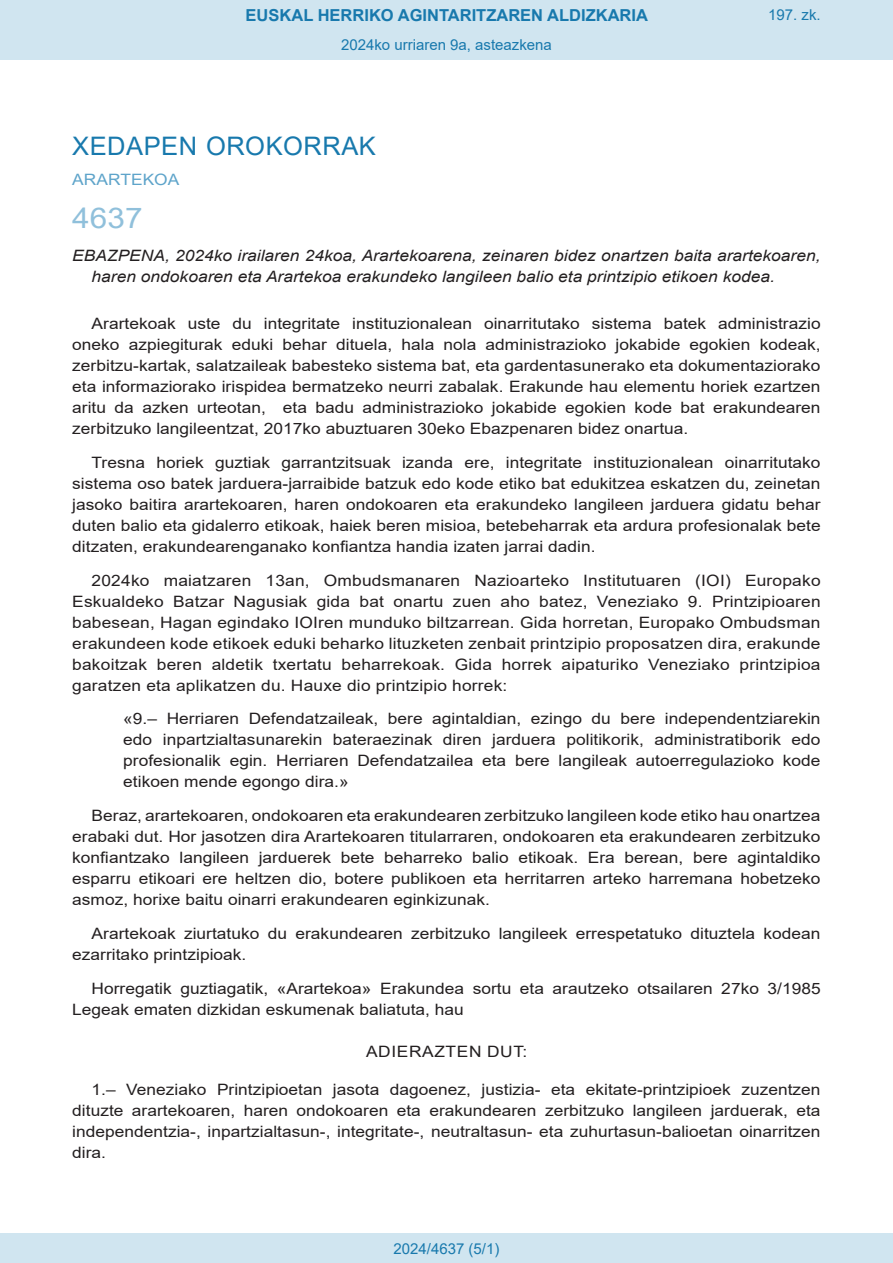
<style>
.page{position:relative;width:893px;height:1263px;background:#fff}
.page>*{position:absolute;margin:0;border:0;box-sizing:border-box;transform-origin:0 0}
.BOPVOrden{font:28.5px "Arial";color:#90c0db;scale:1.11 1}
.BOPVSeccion{font:25.5px "Arial";letter-spacing:.02em;color:#1879ad}
.t1{font:700 16.5px "Arial";color:#1879ad}
.BOPVDetalle{font:15.6px/21px "Arial";color:#231f20;text-align:justify;scale:1.11 1}
.BOPVDetalle2{font:15.6px/21px "Arial";color:#231f20;text-align:justify;scale:1.11 1}
.BOPVTitulo{font:italic 15.6px/21px "Arial";color:#231f20;scale:1.11 1}
.BOPVClave{font:15.6px "Arial";letter-spacing:.035em;color:#231f20;scale:1.11 1}
.BOPVOrganismo{font:15.6px "Arial";letter-spacing:.005em;color:#5ea4ca;scale:1.11 1}
.Paginacion_Centro{font:15px "Arial";color:#1879ad}
</style>
<div class="page">
<div style="left:0;top:0;width:893px;height:60px;background:#d0e5f0"></div>
<div style="left:0;top:1233px;width:893px;height:30px;background:#d0e5f0"></div>
<p class="t1" style="left:246px;top:3px;width:404px">EUSKAL HERRIKO AGINTARITZAREN ALDIZKARIA</p>
<p class="Paginacion_Centro" style="left:341px;top:35px;width:212px">2024ko urriaren 9a, asteazkena</p>
<p class="Paginacion_Centro" style="left:768px;top:5px;width:54px">197. zk.</p>
<p class="BOPVSeccion" style="left:72px;top:128px;width:305px">XEDAPEN OROKORRAK</p>
<p class="BOPVOrganismo" style="left:72px;top:169px;width:98px">ARARTEKOA</p>
<p class="BOPVOrden" style="left:72px;top:198px;width:65px">4637</p>
<p class="BOPVTitulo" style="left:92px;top:246px;width:658px;text-indent:-19px">EBAZPENA, 2024ko irailaren 24koa, Arartekoarena, zeinaren bidez onartzen baita arartekoaren, haren ondokoaren eta Arartekoa erakundeko langileen balio eta printzipio etikoen kodea.</p>
<p class="BOPVDetalle" style="left:72px;top:313px;width:676px;text-indent:19px">Arartekoak uste du integritate instituzionalean oinarritutako sistema batek administrazio oneko azpiegiturak eduki behar dituela, hala nola administrazioko jokabide egokien kodeak, zerbitzu-kartak, salatzaileak babesteko sistema bat, eta gardentasunerako eta dokumentaziorako eta informaziorako irispidea bermatzeko neurri zabalak. Erakunde hau elementu horiek ezartzen aritu da azken urteotan, eta badu administrazioko jokabide egokien kode bat erakundearen zerbitzuko langileentzat, 2017ko abuztuaren 30eko Ebazpenaren bidez onartua.</p>
<p class="BOPVDetalle" style="left:72px;top:452px;width:676px;text-indent:19px">Tresna horiek guztiak garrantzitsuak izanda ere, integritate instituzionalean oinarritutako sistema oso batek jarduera-jarraibide batzuk edo kode etiko bat edukitzea eskatzen du, zeinetan jasoko baitira arartekoaren, haren ondokoaren eta erakundeko langileen jarduera gidatu behar duten balio eta gidalerro etikoak, haiek beren misioa, betebeharrak eta ardura profesionalak bete ditzaten, erakundearenganako konfiantza handia izaten jarrai dadin.</p>
<p class="BOPVDetalle" style="left:72px;top:569px;width:676px;text-indent:19px">2024ko maiatzaren 13an, Ombudsmanaren Nazioarteko Institutuaren (IOI) Europako Eskualdeko Batzar Nagusiak gida bat onartu zuen aho batez, Veneziako 9. Printzipioaren babesean, Hagan egindako IOIren munduko biltzarrean. Gida horretan, Europako Ombudsman erakundeen kode etikoek eduki beharko lituzketen zenbait printzipio proposatzen dira, erakunde bakoitzak beren aldetik txertatu beharrekoak. Gida horrek aipaturiko Veneziako printzipioa garatzen eta aplikatzen du. Hauxe dio printzipio horrek:</p>
<p class="BOPVDetalle2" style="left:123px;top:708px;width:630px">«9.– Herriaren Defendatzaileak, bere agintaldian, ezingo du bere independentziarekin edo inpartzialtasunarekin bateraezinak diren jarduera politikorik, administratiborik edo profesionalik egin. Herriaren Defendatzailea eta bere langileak autoerregulazioko kode etikoen mende egongo dira.»</p>
<p class="BOPVDetalle" style="left:72px;top:805px;width:676px;text-indent:19px">Beraz, arartekoaren, ondokoaren eta erakundearen zerbitzuko langileen kode etiko hau onartzea erabaki dut. Hor jasotzen dira Arartekoaren titularraren, ondokoaren eta erakundearen zerbitzuko konfiantzako langileen jarduerek bete beharreko balio etikoak. Era berean, bere agintaldiko esparru etikoari ere heltzen dio, botere publikoen eta herritarren arteko harremana hobetzeko asmoz, horixe baitu oinarri erakundearen eginkizunak.</p>
<p class="BOPVDetalle" style="left:72px;top:923px;width:676px;text-indent:19px">Arartekoak ziurtatuko du erakundearen zerbitzuko langileek errespetatuko dituztela kodean ezarritako printzipioak.</p>
<p class="BOPVDetalle" style="left:72px;top:977px;width:676px;text-indent:19px">Horregatik guztiagatik, «Arartekoa» Erakundea sortu eta arautzeko otsailaren 27ko 3/1985<br>Legeak ematen dizkidan eskumenak baliatuta, hau</p>
<p class="BOPVClave" style="left:366px;top:1041px;width:147px">ADIERAZTEN DUT:</p>
<p class="BOPVDetalle" style="left:72px;top:1079px;width:676px;text-indent:19px">1.– Veneziako Printzipioetan jasota dagoenez, justizia- eta ekitate-printzipioek zuzentzen dituzte arartekoaren, haren ondokoaren eta erakundearen zerbitzuko langileen jarduerak, eta independentzia-, inpartzialtasun-, integritate-, neutraltasun- eta zuhurtasun-balioetan oinarritzen dira.</p>
<p class="Paginacion_Centro" style="left:393px;top:1238px;width:107px">2024/4637 (5/1)</p>
</div>
